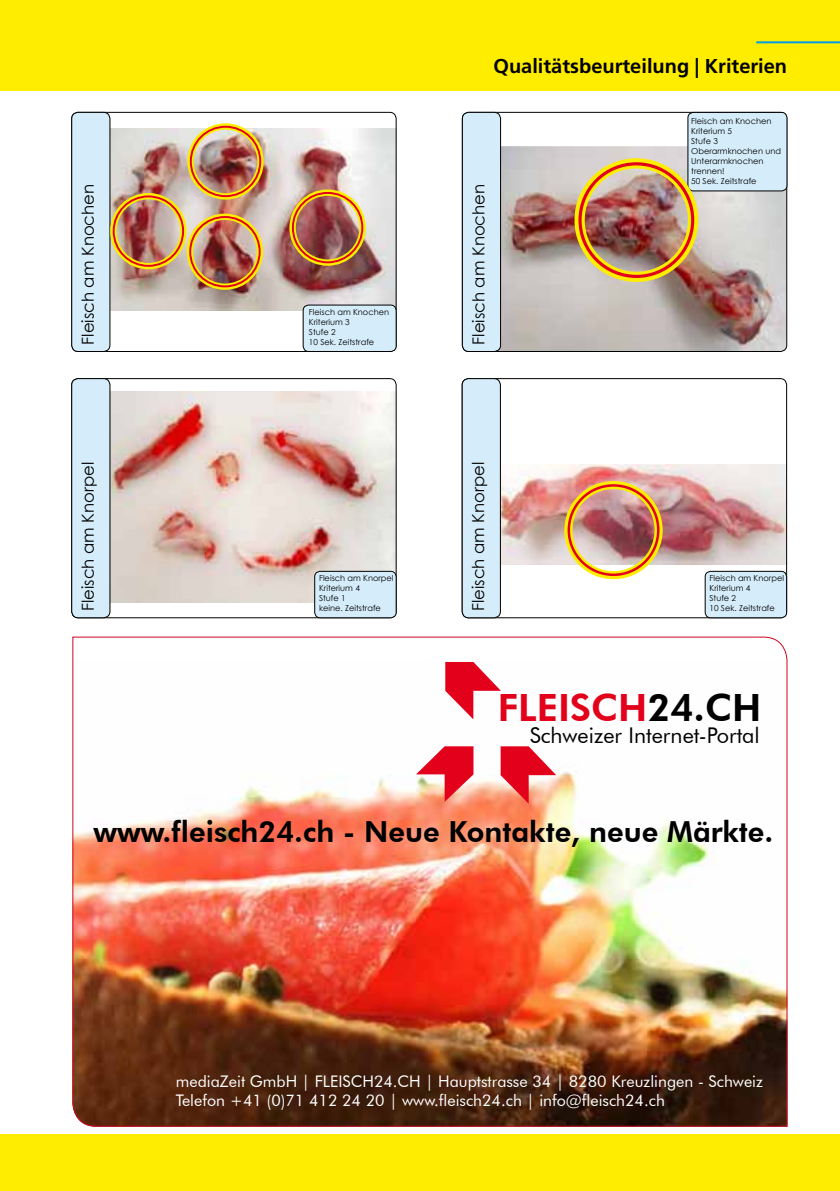
<style>
.page{position:relative;width:840px;height:1191px;background:#fff}
.page>*{position:absolute;margin:0;border:0;box-sizing:border-box;transform-origin:0 0}
.t1{font:800 37.6px "Futura BT";color:#e2001a}
.t2{font:800 29px "Futura BT";color:#000}
.t3{font:21.6px "Futura BT";color:#000}
.t4{font:700 20px "Frutiger";color:#000}
.t5{font:16.4px "Century Gothic";color:#000}
.t6{font:16px/19.2px "Futura BT";color:#fff}
.t7{font:8.2px/9.8px "Century Gothic";color:#000}
.s1{color:#000}
</style>
<div class="page">
<div style="left:0;top:0;width:839px;height:90px;background:#ffed00"></div>
<div style="left:0;top:1134px;width:839px;height:57px;background:#ffed00"></div>
<hr style="left:755px;top:41px;width:84px;height:2px;background:#009ee0">
<img style="left:110px;top:129px;width:284px;height:181px">
<div style="left:303px;top:305px;width:93px;height:46px;background:#d5edfa;border-radius:5px"></div>
<div style="left:303px;top:305px;width:93px;height:47px;border:1px solid #000;border-radius:5px"></div>
<div style="left:72px;top:112px;width:38px;height:239px;background:#d5edfa;border-radius:6px"></div>
<div style="left:71px;top:112px;width:39px;height:240px;border:1px solid #000;border-radius:6px"></div>
<div style="left:110px;top:193px;width:76px;height:76px;border:6px solid #ffed00;border-radius:50%"></div>
<div style="left:113px;top:195px;width:71px;height:72px;border:2px solid #e2001a;border-radius:50%"></div>
<div style="left:187px;top:214px;width:76px;height:76px;border:6px solid #ffed00;border-radius:50%"></div>
<div style="left:189px;top:216px;width:71px;height:71px;border:2px solid #e2001a;border-radius:50%"></div>
<div style="left:187px;top:123px;width:76px;height:76px;border:6px solid #ffed00;border-radius:50%"></div>
<div style="left:190px;top:126px;width:71px;height:71px;border:2px solid #e2001a;border-radius:50%"></div>
<div style="left:289px;top:189px;width:76px;height:77px;border:6px solid #ffed00;border-radius:50%"></div>
<div style="left:292px;top:192px;width:71px;height:71px;border:2px solid #e2001a;border-radius:50%"></div>
<img style="left:499px;top:146px;width:287px;height:205px">
<div style="left:462px;top:112px;width:38px;height:239px;background:#d5edfa;border-radius:6px"></div>
<div style="left:462px;top:112px;width:38px;height:240px;border:1px solid #000;border-radius:6px"></div>
<div style="left:687px;top:112px;width:99px;height:79px;background:#d5edfa;border-radius:5px"></div>
<div style="left:687px;top:112px;width:99px;height:79px;border:1px solid #000;border-radius:5px"></div>
<div style="left:574px;top:158px;width:123px;height:124px;border:10px solid #ffed00;border-radius:50%"></div>
<div style="left:578px;top:162px;width:115px;height:116px;border:3px solid #e2001a;border-radius:50%"></div>
<img style="left:110px;top:391px;width:284px;height:212px">
<div style="left:314px;top:571px;width:82px;height:47px;background:#d5edfa;border-radius:5px"></div>
<div style="left:314px;top:571px;width:82px;height:47px;border:1px solid #000;border-radius:5px"></div>
<div style="left:72px;top:378px;width:38px;height:240px;background:#d5edfa;border-radius:6px"></div>
<div style="left:71px;top:378px;width:39px;height:240px;border:1px solid #000;border-radius:6px"></div>
<img style="left:500px;top:464px;width:284px;height:100px">
<div style="left:564px;top:481px;width:98px;height:98px;border:8px solid #ffed00;border-radius:50%"></div>
<div style="left:567px;top:484px;width:92px;height:92px;border:2px solid #e2001a;border-radius:50%"></div>
<div style="left:704px;top:571px;width:82px;height:47px;background:#d5edfa;border-radius:5px"></div>
<div style="left:704px;top:571px;width:82px;height:47px;border:1px solid #000;border-radius:5px"></div>
<div style="left:462px;top:378px;width:38px;height:240px;background:#d5edfa;border-radius:6px"></div>
<div style="left:461px;top:378px;width:39px;height:240px;border:1px solid #000;border-radius:6px"></div>
<img style="left:72px;top:636px;width:715px;height:491px">
<h3 class="t5" style="left:76px;top:345px;width:162px;rotate:-90deg">Fleisch am Knochen</h3>
<h3 class="t5" style="left:76px;top:611px;width:151px;rotate:-90deg">Fleisch am Knorpel</h3>
<p class="t7" style="left:309px;top:307px;width:82px">Fleisch am Knochen<br>Kriterium 3<br>Stufe 2</p>
<p class="t7" style="left:309px;top:336px;width:67px">10 Sek. Zeitstrafe</p>
<p class="t7" style="left:319px;top:573px;width:76px">Fleisch am Knorpel<br>Kriterium 4<br>Stufe 1</p>
<p class="t7" style="left:319px;top:602px;width:63px">keine. Zeitstrafe</p>
<h3 class="t4" style="left:493px;top:54px;width:295px">Qualitätsbeurteilung | Kriterien</h3>
<h3 class="t5" style="left:467px;top:345px;width:162px;rotate:-90deg">Fleisch am Knochen</h3>
<p class="t7" style="left:690px;top:116px;width:91px">Fleisch am Knochen<br>Kriterium 5<br>Stufe 3<br>Oberarmknochen und<br>Unterarmknochen trennen!<br>50 Sek. Zeitstrafe</p>
<h3 class="t5" style="left:466px;top:611px;width:151px;rotate:-90deg">Fleisch am Knorpel</h3>
<p class="t7" style="left:709px;top:573px;width:76px">Fleisch am Knorpel<br>Kriterium 4<br>Stufe 2</p>
<p class="t7" style="left:709px;top:602px;width:67px">10 Sek. Zeitstrafe</p>
<h1 class="t1" style="left:497px;top:685px;width:264px">FLEISCH<span class="s1">24.CH</span></h1>
<h3 class="t3" style="left:529px;top:722px;width:231px">Schweizer Internet-Portal</h3>
<h2 class="t2" style="left:93px;top:813px;width:681px">www.fleisch24.ch - Neue Kontakte, neue Märkte.</h2>
<h3 class="t6" style="left:176px;top:1071px;width:588px">mediaZeit GmbH | FLEISCH24.CH | Hauptstrasse 34 | 8280 Kreuzlingen - Schweiz<br>Telefon +41 (0)71 412 24 20 | www.fleisch24.ch | info@fleisch24.ch</h3>
</div>
